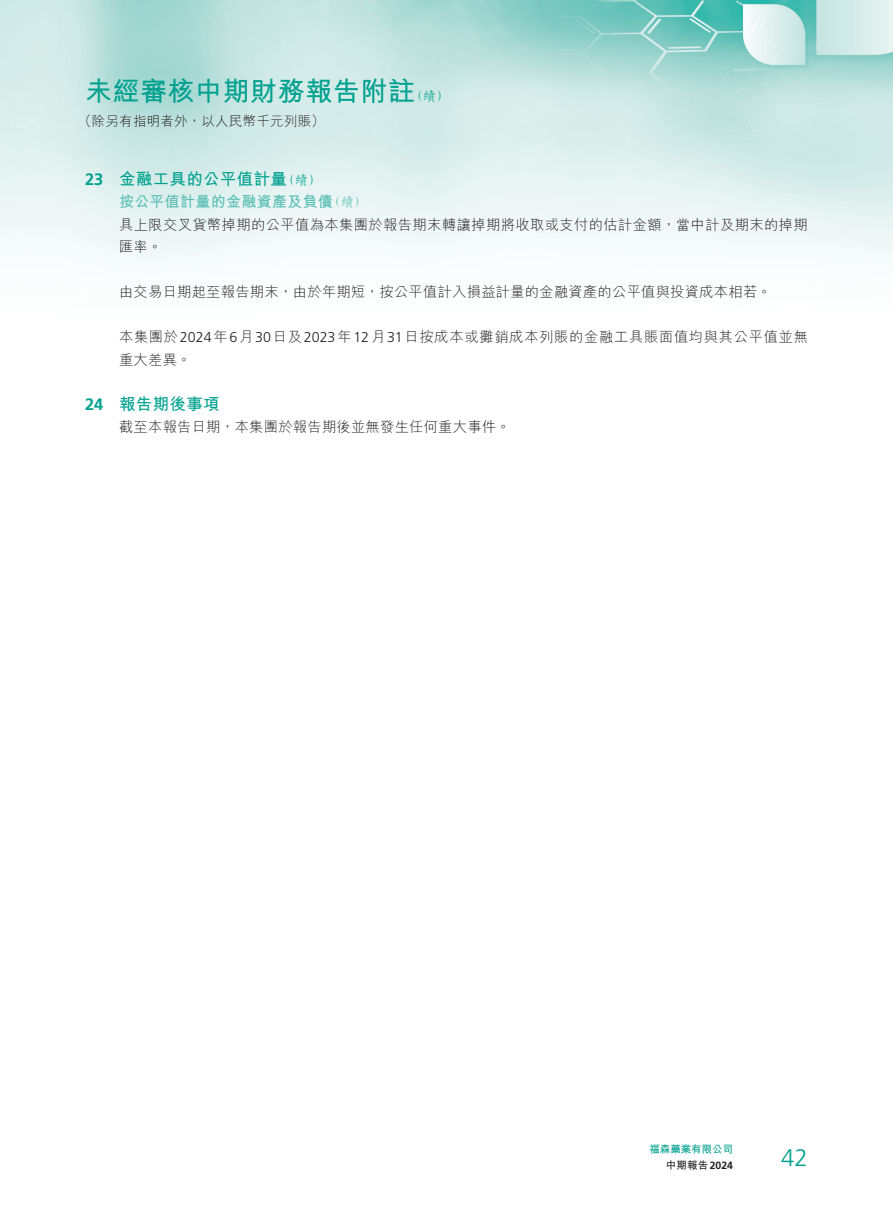
<style>
.page{position:relative;width:893px;height:1212px;background:#fff}
.page>*{position:absolute;margin:0;border:0;box-sizing:border-box;transform-origin:0 0}
.t1{font:700 27px "M Hei HK";letter-spacing:.02em;color:#00a18f}
.t2{font:300 24px "Frutiger LT Std";color:#00a18f}
._01_H1{font:700 16.5px "M Hei HK";letter-spacing:.02em;color:#00a18f}
._01_H1-2{font:700 16.5px "Frutiger LT Std";color:#00a18f}
._02_H2{font:700 15px "M Hei HK";letter-spacing:.02em;color:#59beb4}
._00_txt{font:300 14.25px/22.5px "M Hei HK";letter-spacing:.03em;color:#231f20}
._00_txt-2{font:300 14.25px/22.5px "M Hei HK";letter-spacing:.05em;color:#231f20}
.t3{font:300 13.5px "M Hei HK";letter-spacing:.02em;color:#231f20}
._01_H1-3{font:500 13.5px "M Kai HK";color:#00a18f}
._02_H2-2{font:500 13.5px "M Kai HK";color:#59beb4}
.t4{font:700 10.5px "M Hei HK";letter-spacing:-.005em;color:#00a18f}
.t5{font:700 10.5px "M Hei HK";color:#231f20}
.s1{font-family:"Frutiger LT Std"}
</style>
<div class="page">
<img style="left:0;top:0;width:893px;height:261px">
<h1 class="t1" style="left:85px;top:71px;width:331px">未經審核中期財務報告附註</h1>
<p class="_01_H1-3" style="left:409px;top:86px;width:42px">（續(</p>
<p class="t3" style="left:78px;top:114px;width:248px">（除另有指明者外，以人民幣千元列賬(</p>
<p class="_01_H1-2" style="left:85px;top:169px;width:20px">23</p>
<p class="_01_H1-2" style="left:85px;top:394px;width:20px">24</p>
<p class="_01_H1" style="left:119px;top:167px;width:169px">金融工具的公平值計量</p>
<p class="_01_H1-3" style="left:281px;top:170px;width:42px">（續(</p>
<p class="_02_H2" style="left:119px;top:191px;width:215px">按公平值計量的金融資產及負債</p>
<p class="_00_txt" style="left:119px;top:213px;width:690px">具上限交叉貨幣掉期的公平值為本集團於報告期末轉讓掉期將收取或支付的估計金額，當中計及期末的掉期匯率。</p>
<p class="_00_txt" style="left:119px;top:281px;width:654px">由交易日期起至報告期末，由於年期短，按公平值計入損益計量的金融資產的公平值與投資成本相若。</p>
<p class="_00_txt-2" style="left:119px;top:326px;width:690px">本集團於<span class="s1">2024</span>年<span class="s1">6</span>月<span class="s1">30</span>日及<span class="s1">2023</span>年<span class="s1">12</span>月<span class="s1">31</span>日按成本或攤銷成本列賬的金融工具賬面值均與其公平值並無重大差異。</p>
<p class="_01_H1" style="left:119px;top:392px;width:102px">報告期後事項</p>
<p class="_02_H2-2" style="left:327px;top:193px;width:42px">（續(</p>
<p class="_00_txt" style="left:119px;top:416px;width:393px">截至本報告日期，本集團於報告期後並無發生任何重大事件。</p>
<p class="t4" style="left:649px;top:1141px;width:85px">福森藥業有限公司</p>
<p class="t5" style="left:666px;top:1157px;width:69px">中期報告<span class="s1">2024</span></p>
<h2 class="t2" style="left:781px;top:1144px;width:28px">42</h2>
</div>
